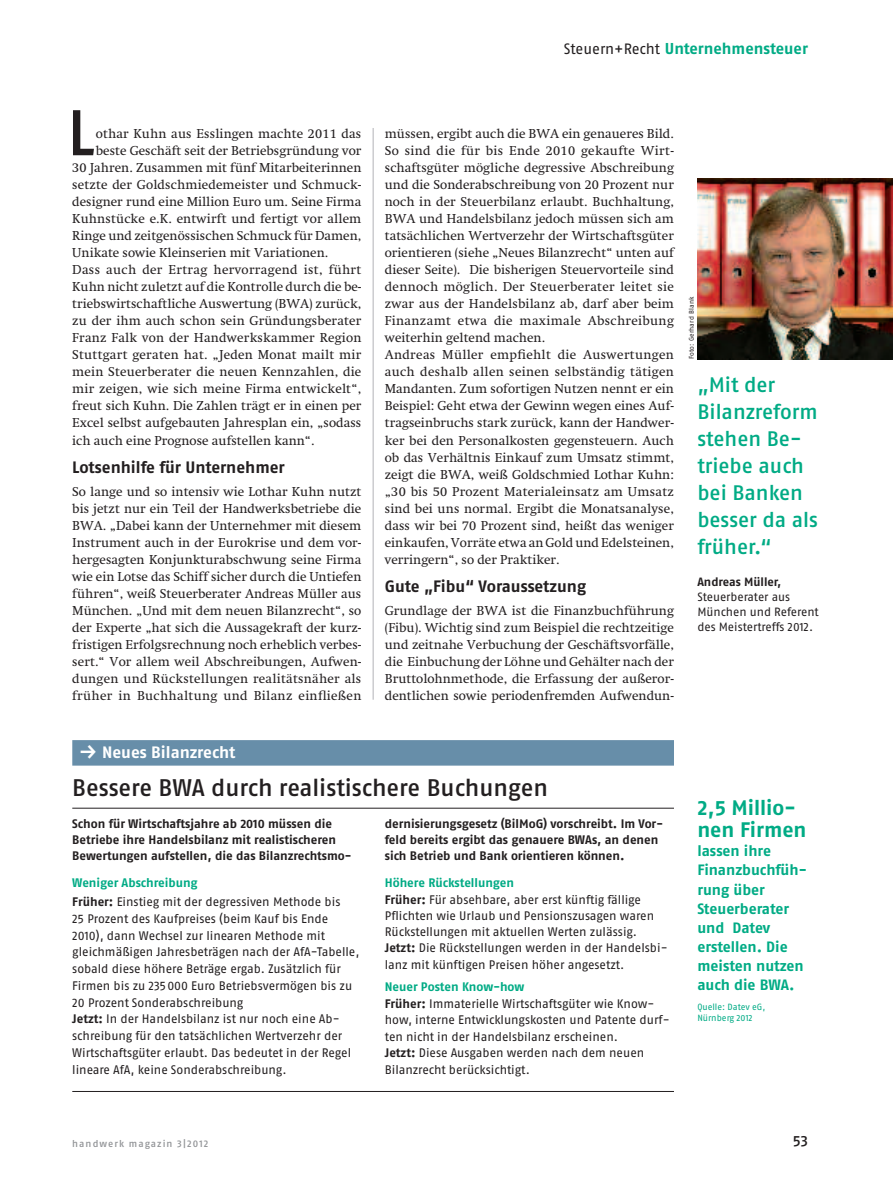
<style>
.page{position:relative;width:893px;height:1191px;background:#fff}
.page>*{position:absolute;margin:0;border:0;box-sizing:border-box;transform-origin:0 0}
.t1{font:64.35px "Fago No Med";color:#231f20}
.t2{font:24px "Fago No Med Lf";letter-spacing:-.005em;color:#231f20}
.t3{font:21px/27px "Fago No Med Lf";letter-spacing:-.005em;color:#00ab85}
.t4{font:21px/22.5px "Fago No Bold Lf";color:#00ab85}
.t5{font:16.5px "Fago No Bold Lf";letter-spacing:-.005em;color:#231f20}
.t6{font:16.5px "Fago No Bold Lf";letter-spacing:-.005em;color:#fff}
.t7{font:15.75px "Fago No Bold Lf";color:#00ab85}
.t8{font:15px/19.2px "Fago No Bold Lf";letter-spacing:-.005em;color:#00ab85}
.t9{font:15px "Fago No Med Lf";color:#231f20}
.t10{font:13.2px/17px "Swift LT Pro";color:#231f20;text-align:justify}
.t11{font:13.2px "Swift LT Pro";letter-spacing:.02em;color:#231f20}
.t12{font:12.3px/16.8px "Fago No Regular LF";letter-spacing:-.005em;color:#231f20}
.t13{font:12.3px/16.2px "Fago No Bold Lf";color:#231f20}
.t14{font:12.3px "Fago No Bold Lf";letter-spacing:-.005em;color:#00ab85}
.t15{font:12px/15px "Fago No Regular LF";letter-spacing:-.005em;color:#231f20}
.t16{font:12px "Fago No Bold Lf";color:#231f20}
.t17{font:9.75px "Fago No Med Lf";letter-spacing:.11em;color:#939598}
.t18{font:9px/11.2px "Fago No Regular LF";color:#00ab85}
.t19{font:6.75px "Fago No Regular LF";letter-spacing:.025em;color:#231f20}
.s1{font-family:"Fago No Regular LF";font-size:15px;color:#231f20}
.s2{font-family:"Fago No Bold Lf"}
</style>
<div class="page">
<img style="left:697px;top:179px;width:196px;height:180px">
<hr style="left:373px;top:128px;width:1px;height:571px;background:#b2b3b7">
<div style="left:72px;top:740px;width:602px;height:25px;background:#678ea9"></div>
<hr style="left:72px;top:808px;width:602px;height:1px;background:#231f20">
<hr style="left:72px;top:1091px;width:602px;height:1px;background:#231f20">
<h1 class="t1" style="left:67px;top:110px;width:29px">L</h1>
<p class="t10" style="left:96px;top:127px;width:267px">othar Kuhn aus Esslingen machte 2011 das</p>
<p class="t10" style="left:96px;top:144px;width:267px">beste Geschäft seit der Betriebsgründung vor</p>
<p class="t10" style="left:72px;top:161px;width:291px">30 Jahren. Zusammen mit fünf Mitarbeiterinnen</p>
<p class="t10" style="left:72px;top:178px;width:291px">setzte der Goldschmiedemeister und Schmuck-</p>
<p class="t10" style="left:72px;top:195px;width:291px">designer rund eine Million Euro um. Seine Firma</p>
<p class="t10" style="left:72px;top:212px;width:291px">Kuhnstücke e.K. entwirft und fertigt vor allem</p>
<p class="t10" style="left:72px;top:229px;width:291px">Ringe und zeitgenössischen Schmuck für Damen,</p>
<p class="t10" style="left:72px;top:246px;width:258px">Unikate sowie Kleinserien mit Variationen.</p>
<p class="t11" style="left:72px;top:265px;width:291px">Dass auch der Ertrag hervorragend ist, führt</p>
<p class="t10" style="left:72px;top:280px;width:291px">Kuhn nicht zuletzt auf die Kontrolle durch die be-</p>
<p class="t10" style="left:72px;top:297px;width:291px">triebswirtschaftliche Auswertung (BWA) zurück,</p>
<p class="t10" style="left:72px;top:314px;width:291px">zu der ihm auch schon sein Gründungsberater</p>
<p class="t10" style="left:72px;top:331px;width:291px">Franz Falk von der Handwerkskammer Region</p>
<p class="t10" style="left:72px;top:348px;width:291px">Stuttgart geraten hat. „Jeden Monat mailt mir</p>
<p class="t10" style="left:72px;top:365px;width:291px">mein Steuerberater die neuen Kennzahlen, die</p>
<p class="t10" style="left:72px;top:382px;width:291px">mir zeigen, wie sich meine Firma entwickelt“,</p>
<p class="t10" style="left:72px;top:399px;width:291px">freut sich Kuhn. Die Zahlen trägt er in einen per</p>
<p class="t10" style="left:72px;top:416px;width:291px">Excel selbst aufgebauten Jahresplan ein, „sodass</p>
<p class="t10" style="left:72px;top:433px;width:244px">ich auch eine Prognose aufstellen kann“.</p>
<p class="t5" style="left:72px;top:461px;width:214px">Lotsenhilfe für Unternehmer</p>
<p class="t10" style="left:72px;top:484px;width:291px">So lange und so intensiv wie Lothar Kuhn nutzt bis jetzt nur ein Teil der Handwerksbetriebe die BWA. „Dabei kann der Unternehmer mit diesem Instrument auch in der Eurokrise und dem vor&shy;hergesagten Konjunkturabschwung seine Firma wie ein Lotse das Schiff sicher durch die Untiefen führen“, weiß Steuerberater Andreas Müller aus München. „Und mit dem neuen Bilanzrecht“, so der Experte „hat sich die Aussagekraft der kurz&shy;fristigen Erfolgsrechnung noch erheblich verbes&shy;sert.“ Vor allem weil Abschreibungen, Aufwen&shy;dungen und Rückstellungen realitätsnäher als früher in Buchhaltung und Bilanz einfließen</p>
<p class="t7" style="left:564px;top:43px;width:246px"><span class="s1">Steuern+Recht</span> Unternehmensteuer</p>
<p class="t10" style="left:385px;top:127px;width:291px;text-align:left">müssen, ergibt auch die BWA ein genaueres Bild.<br>So sind die für bis Ende 2010 gekaufte Wirt&shy;schaftsgüter mögliche degressive Abschreibung und die Sonderabschreibung von 20 Prozent nur noch in der Steuerbilanz erlaubt. Buchhaltung, BWA und Handelsbilanz jedoch müssen sich am tatsächlichen Wertverzehr der Wirtschaftsgüter orientieren (siehe „Neues Bilanzrecht“ unten auf dieser Seite). Die bisherigen Steuervorteile sind dennoch möglich. Der Steuerberater leitet sie zwar aus der Handelsbilanz ab, darf aber beim Finanzamt etwa die maximale Abschreibung weiterhin geltend machen.<br>Andreas Müller empfiehlt die Auswertungen auch deshalb allen seinen selbständig tätigen Mandanten. Zum sofortigen Nutzen nennt er ein Beispiel: Geht etwa der Gewinn wegen eines Auf&shy;tragseinbruchs stark zurück, kann der Handwer&shy;ker bei den Personalkosten gegensteuern. Auch ob das Verhältnis Einkauf zum Umsatz stimmt, zeigt die BWA, weiß Goldschmied Lothar Kuhn: „30 bis 50 Prozent Materialeinsatz am Umsatz sind bei uns normal. Ergibt die Monatsanalyse, dass wir bei 70 Prozent sind, heißt das weniger einkaufen, Vorräte etwa an Gold und Edelsteinen, verringern“, so der Praktiker.</p>
<p class="t5" style="left:385px;top:580px;width:203px">Gute „Fibu“ Voraussetzung</p>
<p class="t10" style="left:385px;top:603px;width:291px">Grundlage der BWA ist die Finanzbuchführung (Fibu). Wichtig sind zum Beispiel die rechtzeitige und zeitnahe Verbuchung der Geschäftsvorfälle, die Einbuchung der Löhne und Gehälter nach der Bruttolohnmethode, die Erfassung der außeror&shy;dentlichen sowie periodenfremden Aufwendun-</p>
<p class="t19" style="left:689px;top:359px;width:65px;rotate:-90deg">Foto: Gerhard Blank</p>
<h3 class="t3" style="left:697px;top:373px;width:122px">„Mit der<br>Bilanzreform stehen Be&shy;triebe auch bei Banken besser da als früher.“</h3>
<p class="t16" style="left:697px;top:577px;width:86px">Andreas Müller,</p>
<p class="t15" style="left:697px;top:590px;width:123px">Steuerberater aus<br>München und Referent des Meistertreffs 2012.</p>
<p class="t6" style="left:102px;top:746px;width:135px">Neues Bilanzrecht</p>
<h2 class="t2" style="left:72px;top:779px;width:477px">Bessere BWA durch realistischere Buchungen</h2>
<p class="t13" style="left:72px;top:816px;width:281px">Schon für Wirtschaftsjahre ab 2010 müssen die<br>Betriebe ihre Handelsbilanz mit realistischeren<br>Bewertungen aufstellen, die das Bilanzrechtsmo-</p>
<p class="t13" style="left:385px;top:816px;width:280px">dernisierungsgesetz (BilMoG) vorschreibt. Im Vor&shy;feld bereits ergibt das genauere BWAs, an denen sich Betrieb und Bank orientieren können.</p>
<p class="t14" style="left:72px;top:878px;width:127px">Weniger Abschreibung</p>
<p class="t12" style="left:72px;top:894px;width:289px"><span class="s2">Früher:</span> Einstieg mit der degressiven Methode bis<br>25 Prozent des Kaufpreises (beim Kauf bis Ende 2010), dann Wechsel zur linearen Methode mit gleichmäßigen Jahresbeträgen nach der AfA-Tabelle, sobald diese höhere Beträge ergab. Zusätzlich für Firmen bis zu 235000 Euro Betriebsvermögen bis zu 20 Prozent Sonderabschreibung<br><span class="s2">Jetzt:</span> In der Handelsbilanz ist nur noch eine Ab&shy;schreibung für den tatsächlichen Wertverzehr der Wirtschaftsgüter erlaubt. Das bedeutet in der Regel lineare AfA, keine Sonderabschreibung.</p>
<p class="t14" style="left:385px;top:878px;width:131px">Höhere Rückstellungen</p>
<p class="t12" style="left:385px;top:892px;width:284px;line-height:16.2px"><span class="s2">Früher:</span> Für absehbare, aber erst künftig fällige Pflichten wie Urlaub und Pensionszusagen waren Rückstellungen mit aktuellen Werten zulässig.<br><span class="s2">Jetzt:</span> Die Rückstellungen werden in der Handelsbi&shy;lanz mit künftigen Preisen höher angesetzt.</p>
<p class="t14" style="left:385px;top:982px;width:141px">Neuer Posten Know-how</p>
<p class="t12" style="left:385px;top:996px;width:286px"><span class="s2">Früher:</span> Immaterielle Wirtschaftsgüter wie Know&shy;how, interne Entwicklungskosten und Patente durf&shy;ten nicht in der Handelsbilanz erscheinen.<br><span class="s2">Jetzt:</span> Diese Ausgaben werden nach dem neuen Bilanzrecht berücksichtigt.</p>
<h3 class="t4" style="left:697px;top:798px;width:111px">2,5 Millio&shy;nen Firmen</h3>
<p class="t8" style="left:697px;top:842px;width:111px">lassen ihre<br>Finanzbuchfüh&shy;rung über<br>Steuerberater und Datev erstellen. Die meisten nutzen auch die BWA.</p>
<p class="t18" style="left:697px;top:1002px;width:69px">Quelle: Datev eG,<br>Nürnberg 2012</p>
<p class="t17" style="left:72px;top:1139px;width:137px">handwerk magazin 3|2012</p>
<p class="t9" style="left:793px;top:1135px;width:17px">53</p>
</div>
